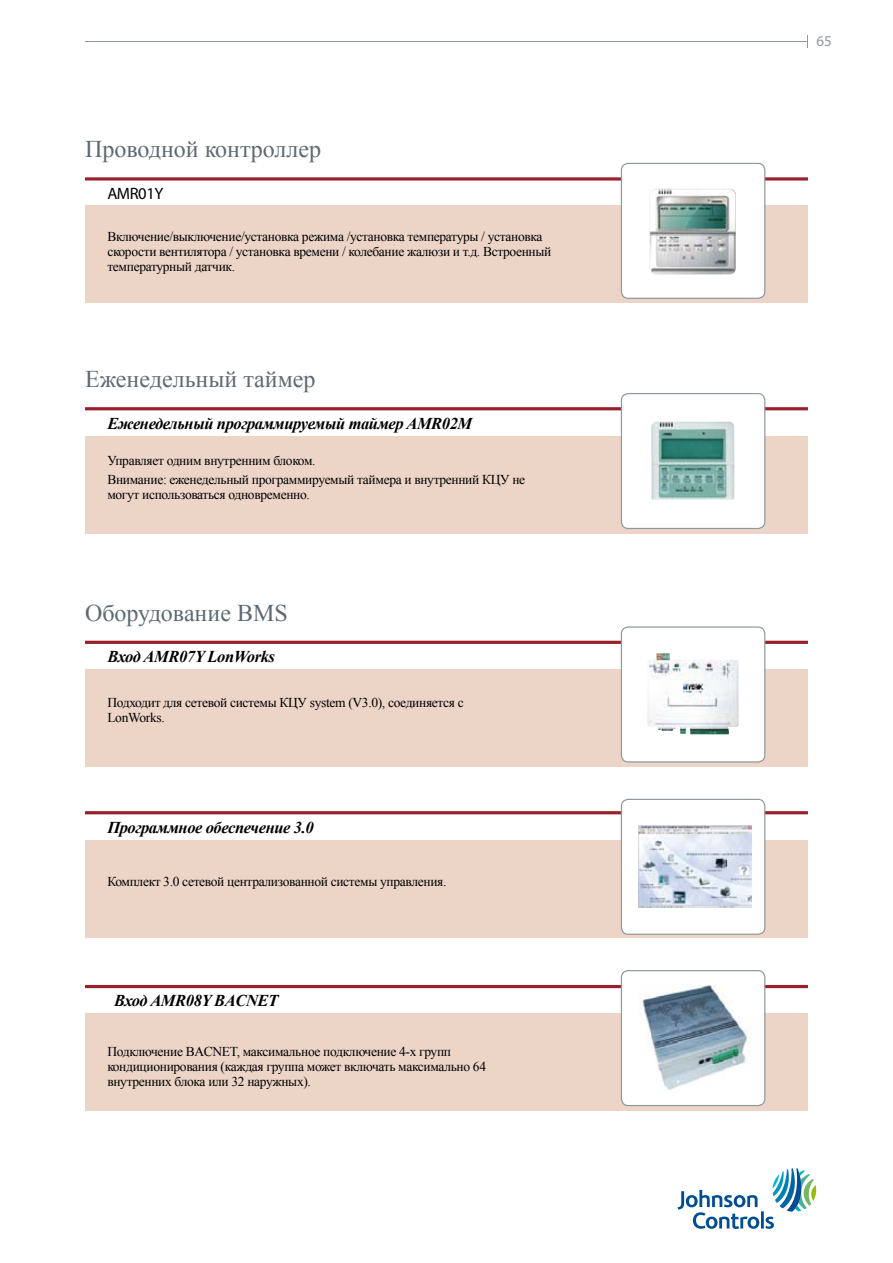
<style>
.page{position:relative;width:893px;height:1263px;background:#fff}
.page>*{position:absolute;margin:0;border:0;box-sizing:border-box;transform-origin:0 0}
.t1{font:24px "Times New Roman";color:#5d6971}
.t2{font:italic 700 16.5px "Times New Roman";letter-spacing:-.025em;color:#000}
.t3{font:16.5px "Myriad Pro";letter-spacing:-.025em;color:#000}
.t4{font:15px "Myriad Pro";color:#8f989d}
.t5{font:13.5px/15px "Times New Roman";letter-spacing:-.025em;color:#000}
</style>
<div class="page">
<hr style="left:85px;top:41px;width:723px;height:1px;background:#8f989d">
<svg style="left:807px;top:35px;width:1px;height:13px"></svg>
<div style="left:85px;top:985px;width:723px;height:3px;background:#004b93;border:2px solid #a41d23"></div>
<div style="left:85px;top:1013px;width:723px;height:98px;background:#ecd4c7"></div>
<div style="left:621px;top:971px;width:144px;height:134px;background:#fff;border-radius:7px"></div>
<div style="left:621px;top:970px;width:144px;height:136px;border:1px solid #8f989d;border-radius:7px"></div>
<img style="left:640px;top:984px;width:111px;height:106px">
<div style="left:85px;top:205px;width:723px;height:98px;background:#ecd4c7"></div>
<svg style="left:85px;top:177px;width:723px;height:4px;background:#af4c54"></svg>
<div style="left:621px;top:163px;width:144px;height:135px;background:#fff;border-radius:7px"></div>
<div style="left:621px;top:163px;width:144px;height:136px;border:1px solid #8f989d;border-radius:7px"></div>
<img style="left:650px;top:188px;width:86px;height:86px">
<div style="left:85px;top:407px;width:723px;height:3px;background:#004b93;border:2px solid #a41d23"></div>
<div style="left:85px;top:436px;width:723px;height:97px;background:#ecd4c7"></div>
<div style="left:621px;top:394px;width:144px;height:134px;background:#fff;border-radius:7px"></div>
<div style="left:621px;top:393px;width:144px;height:136px;border:1px solid #8f989d;border-radius:7px"></div>
<img style="left:651px;top:422px;width:84px;height:77px">
<div style="left:85px;top:669px;width:723px;height:98px;background:#ecd4c7"></div>
<div style="left:85px;top:641px;width:723px;height:3px;background:#004b93;border:2px solid #a41d23"></div>
<div style="left:621px;top:627px;width:144px;height:135px;background:#fff;border-radius:7px"></div>
<div style="left:621px;top:626px;width:144px;height:136px;border:1px solid #8f989d;border-radius:7px"></div>
<img style="left:647px;top:653px;width:92px;height:81px">
<div style="left:85px;top:840px;width:723px;height:97px;background:#ecd4c7"></div>
<div style="left:85px;top:811px;width:723px;height:3px;background:#004b93;border:2px solid #a41d23"></div>
<div style="left:621px;top:799px;width:144px;height:135px;background:#fff;border-radius:7px"></div>
<div style="left:621px;top:799px;width:144px;height:136px;border:1px solid #8f989d;border-radius:7px"></div>
<img style="left:638px;top:826px;width:113px;height:81px">
<svg style="left:678px;top:1168px;width:138px;height:61px"></svg>
<h1 class="t1" style="left:85px;top:133px;width:238px">Проводной контроллер</h1>
<p class="t3" style="left:107px;top:183px;width:57px">AMR01Y</p>
<p class="t5" style="left:107px;top:229px;width:446px">Включение/выключение/установка режима /установка температуры / установка скорости вентилятора / установка времени / колебание жалюзи и т.д. Встроенный температурный датчик.</p>
<h1 class="t1" style="left:85px;top:362px;width:232px">Еженедельный таймер</h1>
<p class="t2" style="left:107px;top:412px;width:366px">Еженедельный программируемый таймер AMR02M</p>
<p class="t5" style="left:107px;top:451px;width:419px;line-height:19.2px">Управляет одним внутренним блоком.<br>Внимание: еженедельный программируемый таймера и внутренний КЦУ не</p>
<p class="t5" style="left:107px;top:487px;width:204px">могут использоваться одновременно.</p>
<h1 class="t1" style="left:85px;top:596px;width:204px">Оборудование BMS</h1>
<p class="t2" style="left:107px;top:645px;width:169px">Вход AMR07Y LonWorks</p>
<p class="t5" style="left:107px;top:694px;width:358px">Подходит для сетевой системы КЦУ system (V3.0), соединяется с<br>LonWorks.</p>
<p class="t2" style="left:107px;top:816px;width:208px">Программное обеспечение 3.0</p>
<p class="t5" style="left:107px;top:874px;width:341px">Комплект 3.0 сетевой централизованной системы управления.</p>
<p class="t2" style="left:114px;top:989px;width:166px">Вход AMR08Y BACNET</p>
<p class="t5" style="left:107px;top:1043px;width:380px">Подключение BACNET, максимальное подключение 4-х групп кондиционирования (каждая группа может включать максимально 64 внутренних блока или 32 наружных).</p>
<p class="t4" style="left:816px;top:32px;width:17px">65</p>
</div>
